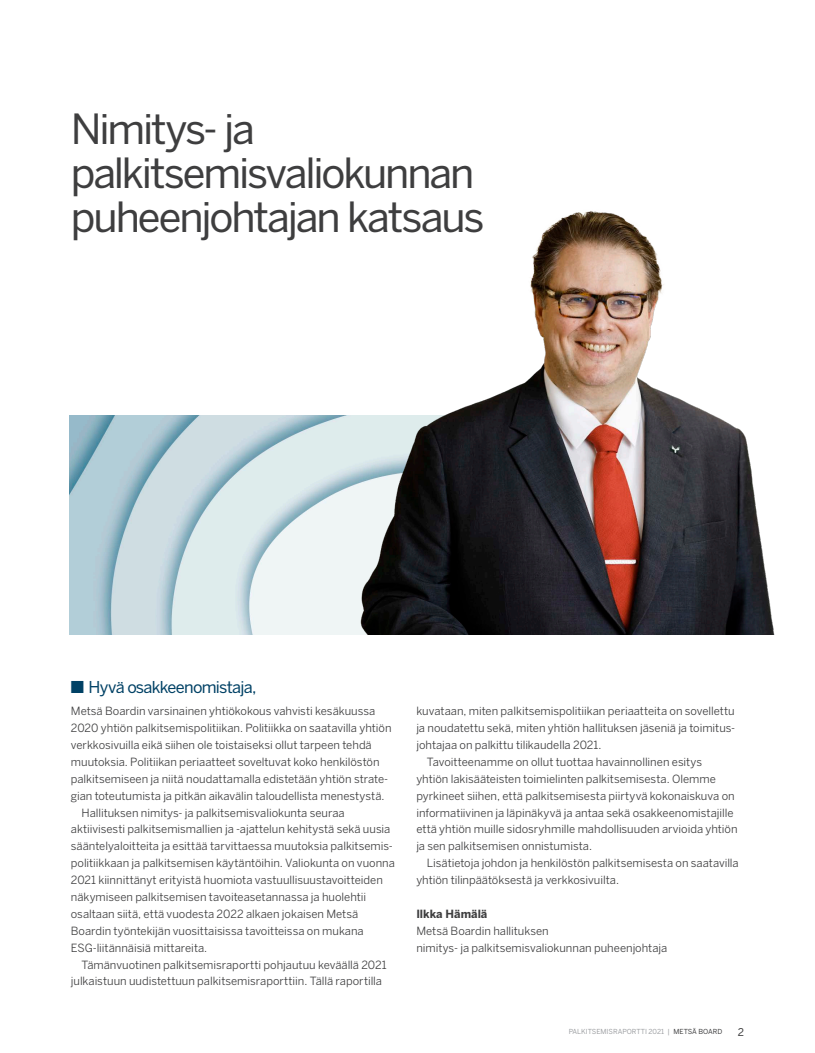
<style>
.page{position:relative;width:815px;height:1053px;background:#fff}
.page>*{position:absolute;margin:0;border:0;box-sizing:border-box;transform-origin:0 0}
.t1{font:41.25px/43.8px "Benton Sans";letter-spacing:-.055em;color:#3e3e3f}
.t2{font:16.25px "Benton Sans";letter-spacing:-.045em;color:#004165}
.TP_leipis{font:11.25px/16.9px "Benton Sans";color:#3e3e3f}
.TP_Leipis_alku{font:11.25px/16.9px "Benton Sans";color:#3e3e3f}
.TP_Leipis_alku-2{font:700 11.25px "Benton Sans";letter-spacing:-.005em;color:#3e3e3f}
.Master_Sivunumero_oi{font:10.62px "Benton Sans";color:#3e3e3f}
.t3{font:6.88px "Benton Sans";color:#9d9fa2}
.s1{color:#3e3e3f}
</style>
<div class="page">
<img style="left:69px;top:415px;width:252px;height:220px">
<img style="left:321px;top:211px;width:454px;height:424px">
<h2 class="t1" style="left:71px;top:107px;width:415px">Nimitys- ja palkitsemisvaliokunnan puheenjohtajan katsaus</h2>
<p class="t2" style="left:71px;top:677px;width:187px">■ Hyvä osakkeenomistaja,</p>
<p class="TP_Leipis_alku" style="left:71px;top:702px;width:322px">Metsä Boardin varsinainen yhtiökokous vahvisti kesäkuussa 2020 yhtiön palkitsemispolitiikan. Politiikka on saatavilla yhtiön verkkosivuilla eikä siihen ole toistaiseksi ollut tarpeen tehdä muutoksia. Politiikan periaatteet soveltuvat koko henkilöstön palkitsemiseen ja niitä noudattamalla edistetään yhtiön strate&shy;gian toteutumista ja pitkän aikavälin taloudellista menestystä.</p>
<p class="TP_leipis" style="left:71px;top:803px;width:326px;text-indent:11px">Hallituksen nimitys- ja palkitsemisvaliokunta seuraa aktiivisesti palkitsemismallien ja -ajattelun kehitystä sekä uusia sääntelyaloitteita ja esittää tarvittaessa muutoksia palkitsemis&shy;politiikkaan ja palkitsemisen käytäntöihin. Valiokunta on vuonna 2021 kiinnittänyt erityistä huomiota vastuullisuustavoitteiden näkymiseen palkitsemisen tavoiteasetannassa ja huolehtii osaltaan siitä, että vuodesta 2022 alkaen jokaisen Metsä Boardin työntekijän vuosittaisissa tavoitteissa on mukana ESG-liitännäisiä mittareita.</p>
<p class="TP_leipis" style="left:71px;top:955px;width:317px;text-indent:11px">Tämänvuotinen palkitsemisraportti pohjautuu keväällä 2021 julkaistuun uudistettuun palkitsemisraporttiin. Tällä raportilla</p>
<p class="TP_leipis" style="left:416px;top:702px;width:320px;text-align:justify">kuvataan, miten palkitsemispolitiikan periaatteita on sovellettu ja noudatettu sekä, miten yhtiön hallituksen jäseniä ja toimitus&shy;johtajaa on palkittu tilikaudella 2021.</p>
<p class="TP_leipis" style="left:416px;top:753px;width:323px;text-indent:11px">Tavoitteenamme on ollut tuottaa havainnollinen esitys<br>yhtiön lakisääteisten toimielinten palkitsemisesta. Olemme pyrkineet siihen, että palkitsemisesta piirtyvä kokonaiskuva on informatiivinen ja läpinäkyvä ja antaa sekä osakkeenomistajille että yhtiön muille sidosryhmille mahdollisuuden arvioida yhtiön ja sen palkitsemisen onnistumista.</p>
<p class="TP_leipis" style="left:416px;top:854px;width:324px;text-indent:11px">Lisätietoja johdon ja henkilöstön palkitsemisesta on saatavilla yhtiön tilinpäätöksestä ja verkkosivuilta.</p>
<p class="TP_Leipis_alku-2" style="left:416px;top:907px;width:73px">Ilkka Hämälä</p>
<p class="TP_Leipis_alku" style="left:416px;top:922px;width:253px">Metsä Boardin hallituksen<br>nimitys- ja palkitsemisvaliokunnan puheenjohtaja</p>
<p class="t3" style="left:569px;top:1027px;width:155px">PALKITSEMISRAPORTTI 2021 | <span class="s1">METSÄ BOARD</span></p>
<p class="Master_Sivunumero_oi" style="left:738px;top:1025px;width:8px">2</p>
</div>
